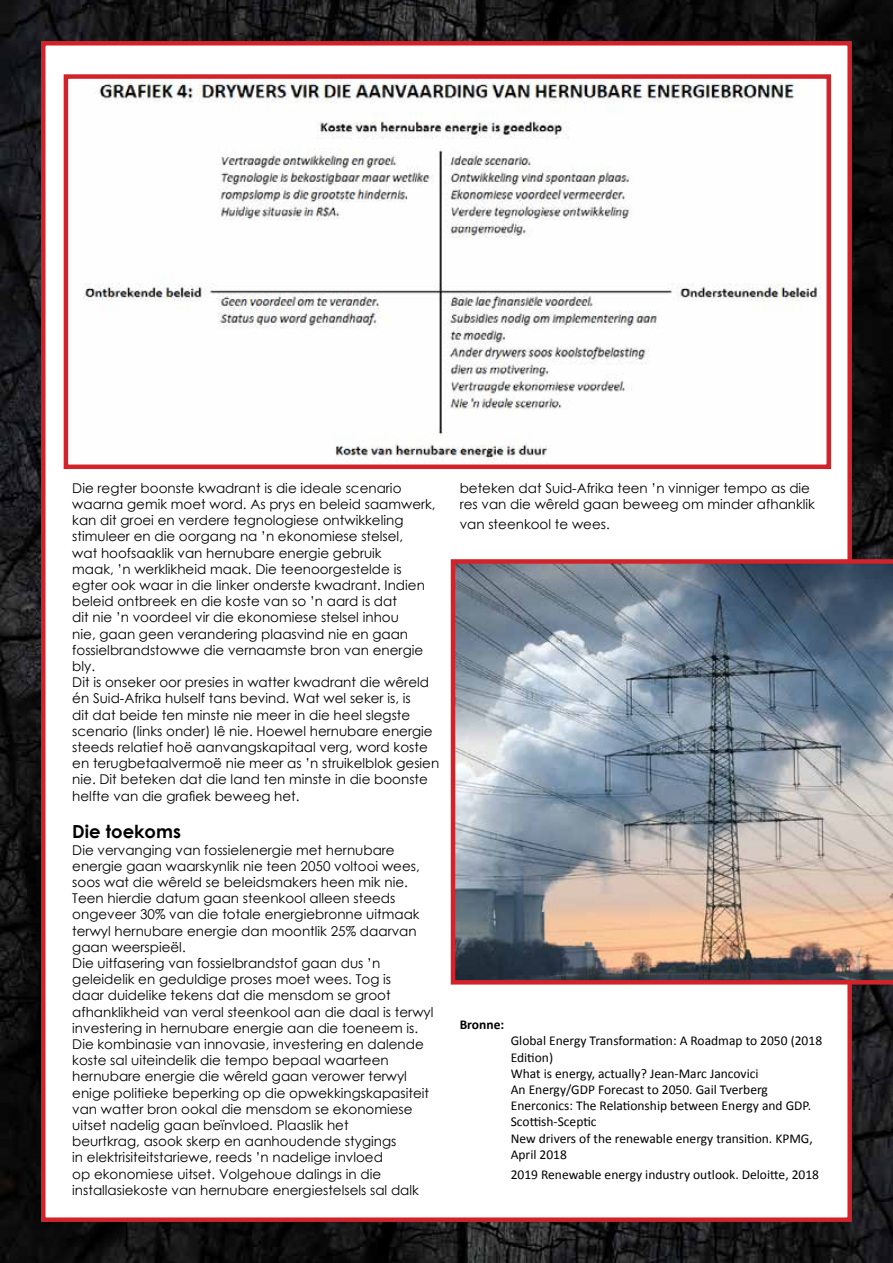
<style>
.page{position:relative;width:893px;height:1263px;background:#fff}
.page>*{position:absolute;margin:0;border:0;box-sizing:border-box;transform-origin:0 0}
.t1{font:700 18px "Century Gothic";color:#000}
.t2{font:13.5px/16.2px "Century Gothic";color:#000}
.t3{font:13.5px/16.2px "Calibri";color:#000}
.t4{font:700 13.5px "Calibri";color:#000}
</style>
<div class="page">
<img style="left:0;top:0;width:893px;height:1263px">
<div style="left:41px;top:41px;width:811px;height:1181px;background:#fff;border:4px solid #d2232a"></div>
<img style="left:83px;top:79px;width:738px;height:381px">
<div style="left:64px;top:74px;width:767px;height:395px;border:4px solid #d2232a"></div>
<img style="left:451px;top:559px;width:442px;height:425px">
<p class="t2" style="left:72px;top:480px;width:368px">Die regter boonste kwadrant is die ideale scenario waarna gemik moet word. As prys en beleid saamwerk, kan dit groei en verdere tegnologiese ontwikkeling stimuleer en die oorgang na ’n ekonomiese stelsel,<br>wat hoofsaaklik van hernubare energie gebruik<br>maak, ’n werklikheid maak. Die teenoorgestelde is egter ook waar in die linker onderste kwadrant. Indien beleid ontbreek en die koste van so ’n aard is dat<br>dit nie ’n voordeel vir die ekonomiese stelsel inhou<br>nie, gaan geen verandering plaasvind nie en gaan fossielbrandstowwe die vernaamste bron van energie bly.<br>Dit is onseker oor presies in watter kwadrant die wêreld én Suid-Afrika hulself tans bevind. Wat wel seker is, is<br>dit dat beide ten minste nie meer in die heel slegste scenario (links onder) lê nie. Hoewel hernubare energie steeds relatief hoë aanvangskapitaal verg, word koste en terugbetaalvermoë nie meer as ’n struikelblok gesien nie. Dit beteken dat die land ten minste in die boonste helfte van die grafiek beweeg het.</p>
<h1 class="t1" style="left:72px;top:818px;width:110px">Die toekoms</h1>
<p class="t2" style="left:72px;top:841px;width:363px">Die vervanging van fossielenergie met hernubare energie gaan waarskynlik nie teen 2050 voltooi wees, soos wat die wêreld se beleidsmakers heen mik nie.<br>Teen hierdie datum gaan steenkool alleen steeds ongeveer 30% van die totale energiebronne uitmaak terwyl hernubare energie dan moontlik 25% daarvan gaan weerspieël.<br>Die uitfasering van fossielbrandstof gaan dus ’n geleidelik en geduldige proses moet wees. Tog is<br>daar duidelike tekens dat die mensdom se groot afhanklikheid van veral steenkool aan die daal is terwyl investering in hernubare energie aan die toeneem is.<br>Die kombinasie van innovasie, investering en dalende koste sal uiteindelik die tempo bepaal waarteen hernubare energie die wêreld gaan verower terwyl enige politieke beperking op die opwekkingskapasiteit van watter bron ookal die mensdom se ekonomiese uitset nadelig gaan beïnvloed. Plaaslik het<br>beurtkrag, asook skerp en aanhoudende stygings<br>in elektrisiteitstariewe, reeds ’n nadelige invloed<br>op ekonomiese uitset. Volgehoue dalings in die installasiekoste van hernubare energiestelsels sal dalk</p>
<p class="t2" style="left:460px;top:480px;width:357px">beteken dat Suid-Afrika teen ’n vinniger tempo as die res van die wêreld gaan beweeg om minder afhanklik</p>
<p class="t2" style="left:460px;top:516px;width:152px">van steenkool te wees.</p>
<p class="t4" style="left:460px;top:1015px;width:46px">Bronne:</p>
<p class="t3" style="left:511px;top:1032px;width:313px">Global Energy Transformation: A Roadmap to 2050 (2018<br>Edition)<br>What is energy, actually? Jean-Marc Jancovici<br>An Energy/GDP Forecast to 2050. Gail Tverberg Enerconics: The Relationship between Energy and GDP.<br>Scottish-Sceptic<br>New drivers of the renewable energy transition. KPMG, April 2018</p>
<p class="t3" style="left:511px;top:1166px;width:310px">2019 Renewable energy industry outlook. Deloitte, 2018</p>
</div>
